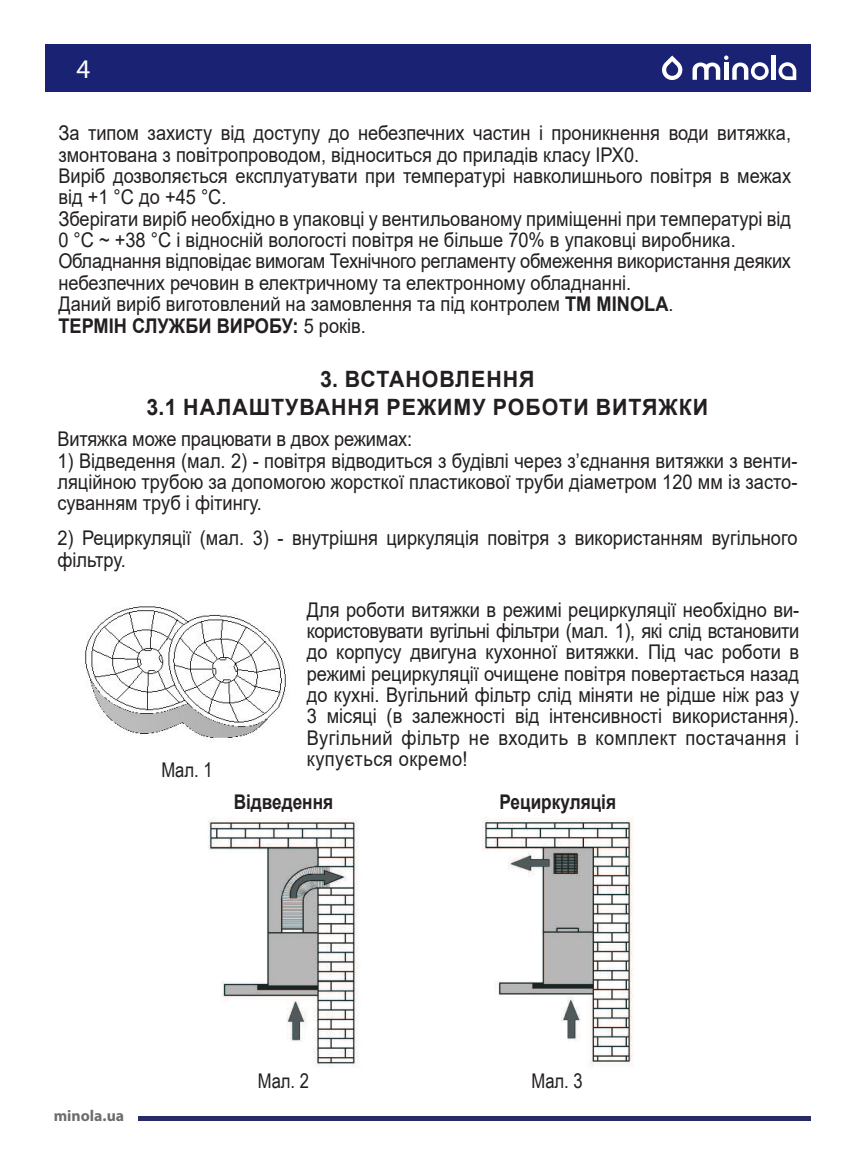
<style>
.page{position:relative;width:855px;height:1174px;background:#fff}
.page>*{position:absolute;margin:0;border:0;box-sizing:border-box;transform-origin:0 0}
.t1{font:27px "Myriad Pro";color:#fff}
.t2{font:700 22.5px "Arial";letter-spacing:.045em;color:#231f20;scale:.95 1}
.t3{font:20.25px/21.4px "Arial";color:#231f20;scale:.9 1}
.t4{font:700 20.25px "Arial";color:#231f20;scale:.9 1}
.t5{font:700 20.25px "Arial";color:#231f20;scale:.85 1}
.t6{font:20.25px "Arial Narrow";color:#231f20}
.t7{font:700 15.75px "Myriad Pro";color:#6c6d70}
.s1{font-weight:700}
.s2{font-weight:400}
</style>
<div class="page">
<img style="left:85px;top:605px;width:201px;height:135px">
<img style="left:208px;top:817px;width:151px;height:250px">
<img style="left:482px;top:817px;width:152px;height:250px">
<div style="left:45px;top:45px;width:765px;height:47px;background:#1a2373"></div>
<hr style="left:771px;top:55px;width:4px;height:25px;background:#fff">
<svg style="left:778px;top:62px;width:18px;height:18px"></svg>
<svg style="left:692px;top:55px;width:76px;height:25px"></svg>
<svg style="left:662px;top:55px;width:21px;height:25px"></svg>
<hr style="left:138px;top:1116px;width:672px;height:4px;background:#292b67">
<h1 class="t1" style="left:77px;top:52px;width:15px">4</h1>
<p class="t3" style="left:58px;top:122px;width:815px">За типом захисту від доступу до небезпечних частин і проникнення води витяжка, змонтована з повітропроводом, відноситься до приладів класу ІРХ0.</p>
<p class="t3" style="left:58px;top:165px;width:815px">Виріб дозволяється експлуатувати при температурі навколишнього повітря в межах від +1 °С до +45 °С.</p>
<p class="t3" style="left:58px;top:208px;width:815px">Зберігати виріб необхідно в упаковці у вентильованому приміщенні при температурі від<br>0 °С ~ +38 °С і відносній вологості повітря не більше 70% в упаковці виробника.</p>
<p class="t3" style="left:58px;top:250px;width:815px">Обладнання відповідає вимогам Технічного регламенту обмеження використання деяких небезпечних речовин в електричному та електронному обладнанні.</p>
<p class="t3" style="left:58px;top:293px;width:685px">Даний виріб виготовлений на замовлення та під контролем <span class="s1">ТМ MINOLA</span>.</p>
<p class="t4" style="left:58px;top:311px;width:343px">ТЕРМІН СЛУЖБИ ВИРОБУ: <span class="s2">5 років.</span></p>
<p class="t2" style="left:320px;top:364px;width:227px">3. ВСТАНОВЛЕННЯ</p>
<p class="t2" style="left:146px;top:391px;width:593px">3.1 НАЛАШТУВАННЯ РЕЖИМУ РОБОТИ ВИТЯЖКИ</p>
<p class="t3" style="left:57px;top:428px;width:396px">Витяжка може працювати в двох режимах:</p>
<p class="t3" style="left:57px;top:450px;width:824px;text-align:justify">1) Відведення (мал. 2) - повітря відводиться з будівлі через з’єднання витяжки з венти&shy;ляційною трубою за допомогою жорсткої пластикової труби діаметром 120 мм із засто&shy;суванням труб і фітингу.</p>
<p class="t3" style="left:57px;top:527px;width:823px">2) Рециркуляції (мал. 3) - внутрішня циркуляція повітря з використанням вугільного фільтру.</p>
<p class="t6" style="left:161px;top:755px;width:53px">Мал. 1</p>
<p class="t3" style="left:307px;top:598px;width:549px;text-align:justify">Для роботи витяжки в режимі рециркуляції необхідно ви&shy;користовувати вугільні фільтри (мал. 1), які слід встановити до корпусу двигуна кухонної витяжки. Під час роботи в режимі рециркуляції очищене повітря повертається назад до кухні. Вугільний фільтр слід міняти не рідше ніж раз у 3 місяці (в залежності від інтенсивності використання).<br>Вугільний фільтр не входить в комплект постачання і купується окремо!</p>
<p class="t5" style="left:234px;top:787px;width:118px">Відведення</p>
<p class="t5" style="left:499px;top:787px;width:139px">Рециркуляція</p>
<p class="t7" style="left:54px;top:1105px;width:72px">minola.ua</p>
<p class="t6" style="left:258px;top:1065px;width:53px">Мал. 2</p>
<p class="t6" style="left:531px;top:1065px;width:53px">Мал. 3</p>
</div>
